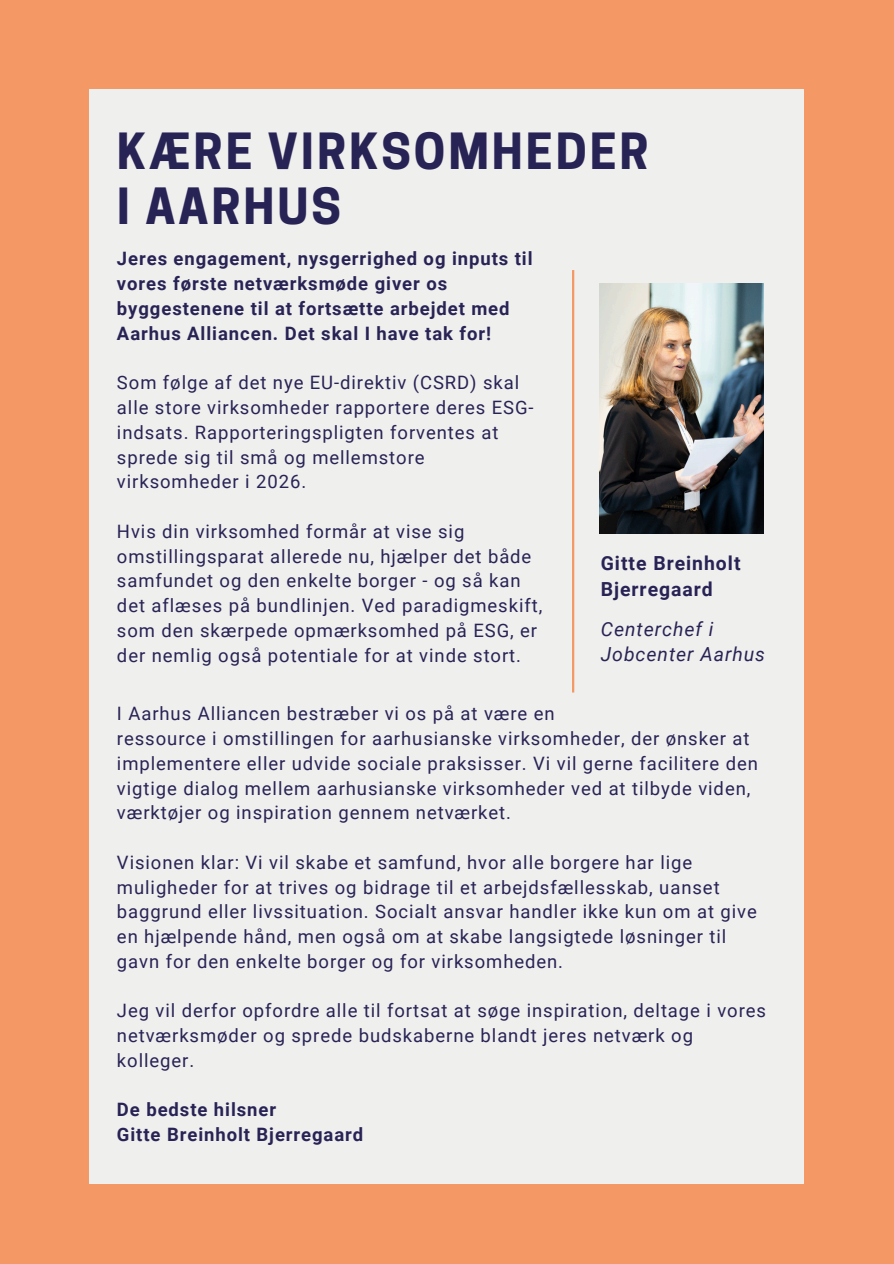
<style>
.page{position:relative;width:894px;height:1264px;background:#fff}
.page>*{position:absolute;margin:0;border:0;box-sizing:border-box;transform-origin:0 0}
.t1{font:700 46.8px/55.2px "Cooper Hewitt";letter-spacing:.065em;color:#282355}
.t2{font:italic 19.35px/25.8px "Roboto";letter-spacing:.05em;color:#282355}
.t3{font:700 19.35px/25.8px "Roboto";letter-spacing:.05em;color:#282355}
.t4{font:18.45px/24.8px "Roboto";letter-spacing:.05em;color:#282355}
.t5{font:700 18.45px/24.8px "Roboto";letter-spacing:.05em;color:#282355}
</style>
<div class="page">
<div style="left:0;top:0;width:893px;height:1263px;background:#f49965"></div>
<div style="left:89px;top:89px;width:715px;height:1094px;background:#efefee"></div>
<hr style="left:572px;top:270px;width:2px;height:422px;background:#f49965">
<img style="left:599px;top:284px;width:164px;height:249px">
<h2 class="t1" style="left:117px;top:129px;width:533px">KÆRE VIRKSOMHEDER<br>I AARHUS</h2>
<p class="t5" style="left:117px;top:247px;width:417px">Jeres engagement, nysgerrighed og inputs til vores første netværksmøde giver os byggestenene til at fortsætte arbejdet med Aarhus Alliancen. Det skal I have tak for!</p>
<p class="t4" style="left:117px;top:370px;width:418px">Som følge af det nye EU-direktiv (CSRD) skal alle store virksomheder rapportere deres ESG&shy;indsats. Rapporteringspligten forventes at sprede sig til små og mellemstore virksomheder i 2026.</p>
<h2 class="t4" style="left:117px;top:519px;width:427px">Hvis din virksomhed formår at vise sig omstillingsparat allerede nu, hjælper det både samfundet og den enkelte borger - og så kan det aflæses på bundlinjen. Ved paradigmeskift, som den skærpede opmærksomhed på ESG, er der nemlig også potentiale for at vinde stort.</h2>
<p class="t4" style="left:117px;top:701px;width:439px">I Aarhus Alliancen bestræber vi os på at være en</p>
<p class="t4" style="left:117px;top:726px;width:642px">ressource i omstillingen for aarhusianske virksomheder, der ønsker at implementere eller udvide sociale praksisser. Vi vil gerne facilitere den</p>
<p class="t4" style="left:117px;top:776px;width:634px">vigtige dialog mellem aarhusianske virksomheder ved at tilbyde viden, værktøjer og inspiration gennem netværket.</p>
<p class="t4" style="left:117px;top:850px;width:641px">Visionen klar: Vi vil skabe et samfund, hvor alle borgere har lige muligheder for at trives og bidrage til et arbejdsfællesskab, uanset baggrund eller livssituation. Socialt ansvar handler ikke kun om at give en hjælpende hånd, men også om at skabe langsigtede løsninger til gavn for den enkelte borger og for virksomheden.</p>
<p class="t4" style="left:117px;top:998px;width:650px">Jeg vil derfor opfordre alle til fortsat at søge inspiration, deltage i vores netværksmøder og sprede budskaberne blandt jeres netværk og kolleger.</p>
<p class="t5" style="left:117px;top:1097px;width:248px">De bedste hilsner<br>Gitte Breinholt Bjerregaard</p>
<h2 class="t3" style="left:600px;top:551px;width:141px">Gitte Breinholt<br>Bjerregaard</h2>
<p class="t2" style="left:600px;top:616px;width:166px">Centerchef i<br>Jobcenter Aarhus</p>
</div>
